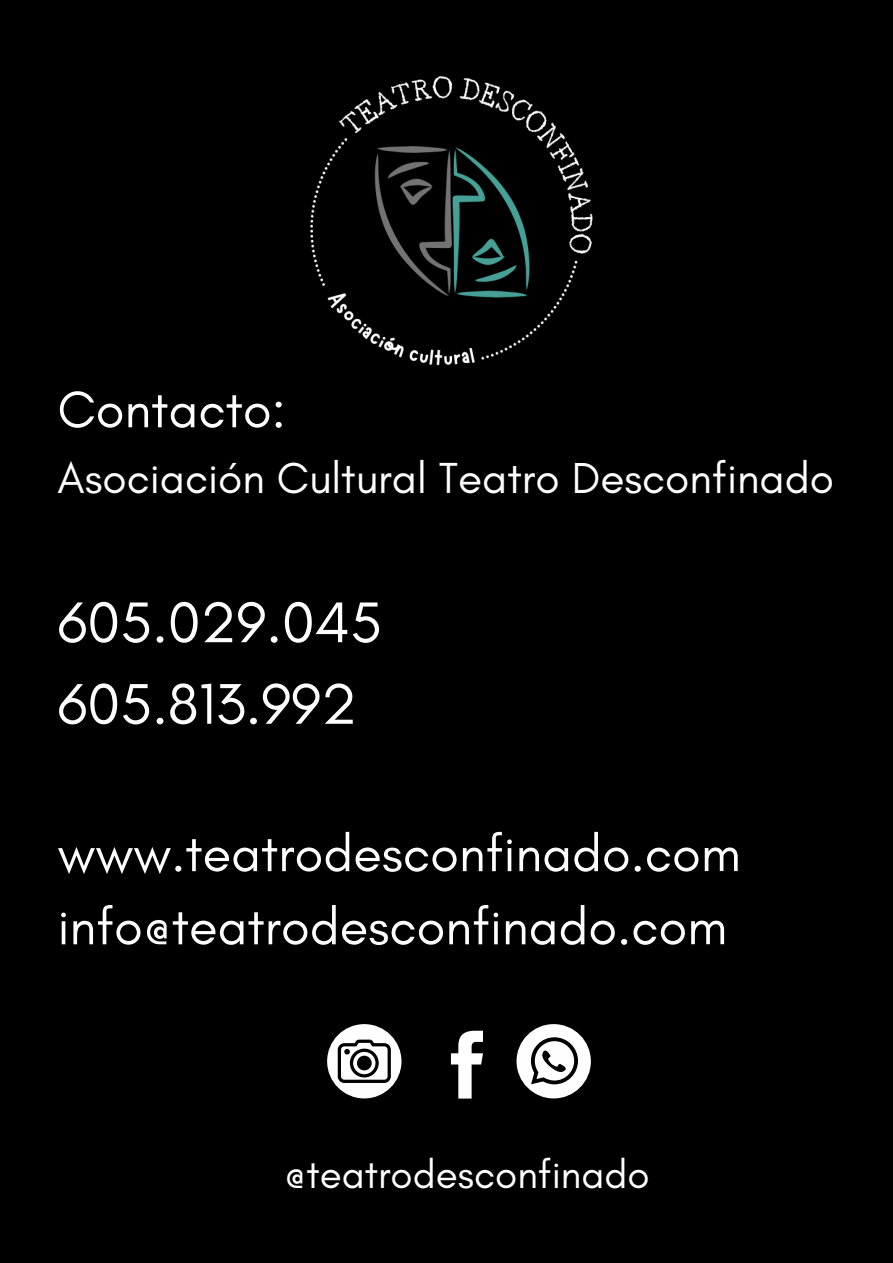
<style>
.page{position:relative;width:893px;height:1263px;background:#000}
.page>*{position:absolute;margin:0;border:0;box-sizing:border-box;transform-origin:0 0}
.t1{font:58.43px/81.6px "Glacial Indifference";color:#fff}
.t2{font:52.35px/73.1px "Glacial Indifference";color:#fff}
.t3{font:44.1px "Glacial Indifference";color:#fff}
.t4{font:40.42px "Glacial Indifference";color:#fff}
</style>
<div class="page">
<svg style="left:451px;top:1031px;width:32px;height:67px"></svg>
<svg style="left:516px;top:1024px;width:75px;height:74px"></svg>
<svg style="left:327px;top:1024px;width:74px;height:74px"></svg>
<img style="left:310px;top:76px;width:283px;height:290px">
<p class="t2" style="left:57px;top:372px;width:230px">Contacto:</p>
<p class="t3" style="left:57px;top:451px;width:778px">Asociación Cultural Teatro Desconfinado</p>
<p class="t1" style="left:57px;top:581px;width:326px">605.029.045<br>605.813.992</p>
<h1 class="t2" style="left:57px;top:816px;width:685px">www.teatrodesconfinado.com info@teatrodesconfinado.com</h1>
<p class="t4" style="left:284px;top:1149px;width:367px">@teatrodesconfinado</p>
</div>
